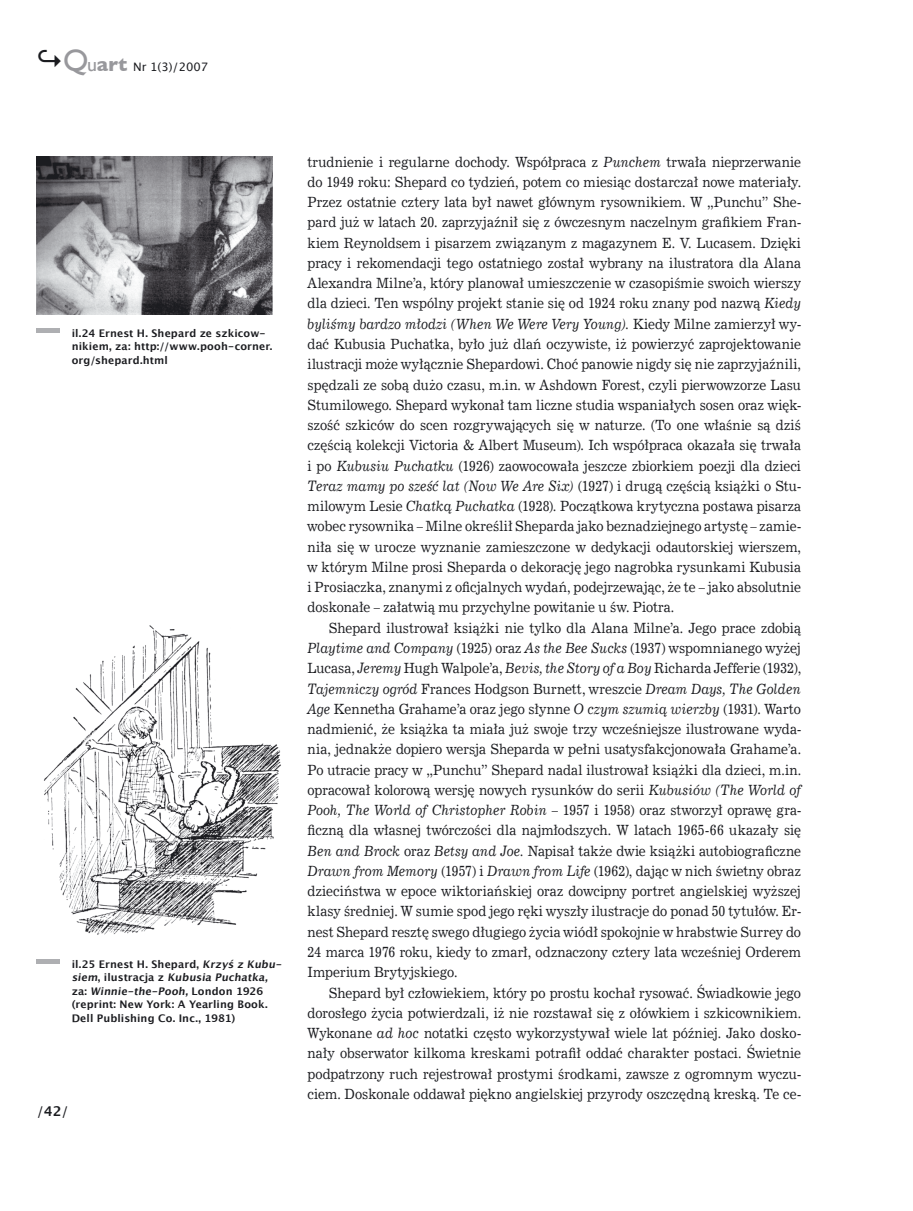
<style>
.page{position:relative;width:913px;height:1211px;background:#fff}
.page>*{position:absolute;margin:0;border:0;box-sizing:border-box;transform-origin:0 0}
.t1{font:14.1px "News 702 EU";letter-spacing:.005em;color:#1b1c20;scale:.89 1}
.t2{font:italic 14.1px "News 702 EU";letter-spacing:.01em;color:#1b1c20;scale:.89 1}
.t3{font:13.5px "Lucida Grande";color:#1b1c20}
.t4{font:11.7px "Lucida Grande";color:#1b1c20}
.t5{font:700 10.5px/13.5px "Lucida Grande";letter-spacing:.01em;color:#1b1c20}
.s1{font-weight:700;font-size:27px}
.s2{font-family:"Gill Sans";font-size:30.9px;color:#98989c}
.s3{font-family:"Gill Sans";font-size:19.8px;color:#98989c}
.s4{font-family:"Gill Sans";font-weight:700;font-size:19.8px;color:#98989c}
.s5{font-weight:700}
.s6{font-style:italic}
.s7{font-style:normal}
</style>
<div class="page">
<svg style="left:36px;top:959px;width:24px;height:3px"></svg>
<img style="left:43px;top:625px;width:238px;height:310px">
<img style="left:36px;top:156px;width:236px;height:158px">
<hr style="left:36px;top:328px;width:24px;height:4px;background:#aeafb2">
<p class="t4" style="left:36px;top:61px;width:173px"><span class="s1">↪</span><span class="s2">Q</span><span class="s3">u</span><span class="s4">art</span> Nr 1(3)/2007</p>
<p class="t5" style="left:72px;top:326px;width:202px">il.24 Ernest H. Shepard ze szkicow&shy;nikiem, za: http://www.pooh-corner. org/shepard.html</p>
<p class="t5" style="left:72px;top:957px;width:214px">il.25 Ernest H. Shepard, Krzyś z Kubu&shy;siem, i l u st racj a z Kubusia Puchatka, za: Winnie-the-Pooh, Lo n d o n 192 6 (reprint: New York: A Yearling Book.<br>Dell Publishing Co. Inc., 1981)</p>
<p class="t3" style="left:37px;top:1102px;width:33px">/<span class="s5">42</span>/</p>
<p class="t1" style="left:307px;top:153px;width:556px">trudnienie i regularne dochody. Współpraca z <span class="s6">Punchem</span> trwała nieprzerwanie</p>
<p class="t1" style="left:307px;top:173px;width:556px">do 1949 roku: Shepard co tydzień, potem co miesiąc dostarczał nowe materiały.</p>
<p class="t1" style="left:307px;top:193px;width:556px">Przez ostatnie cztery lata był nawet głównym rysownikiem. W „Punchu” She-</p>
<p class="t1" style="left:307px;top:213px;width:556px">pard już w latach 20. zaprzyjaźnił się z ówczesnym naczelnym grafikiem Fran-</p>
<p class="t1" style="left:307px;top:234px;width:556px">kiem Reynoldsem i pisarzem związanym z magazynem E. V. Lucasem. Dzięki</p>
<p class="t1" style="left:307px;top:254px;width:556px">pracy i rekomendacji tego ostatniego został wybrany na ilustratora dla Alana</p>
<p class="t1" style="left:307px;top:274px;width:556px">Alexandra Milne’a, który planował umieszczenie w czasopiśmie swoich wierszy</p>
<p class="t1" style="left:307px;top:294px;width:556px">dla dzieci. Ten wspólny projekt stanie się od 1924 roku znany pod nazwą <span class="s6">Kiedy</span></p>
<p class="t2" style="left:307px;top:315px;width:556px">byliśmy bardzo młodzi (When We Were Very Young). <span class="s7">Kiedy Milne zamierzył wy-</span></p>
<p class="t1" style="left:307px;top:335px;width:556px">dać Kubusia Puchatka, było już dlań oczywiste, iż powierzyć zaprojektowanie</p>
<p class="t1" style="left:307px;top:355px;width:556px">ilustracji może wyłącznie Shepardowi. Choć panowie nigdy się nie zaprzyjaźnili,</p>
<p class="t1" style="left:307px;top:375px;width:556px">spędzali ze sobą dużo czasu, m.in. w Ashdown Forest, czyli pierwowzorze Lasu</p>
<p class="t1" style="left:307px;top:396px;width:556px">Stumilowego. Shepard wykonał tam liczne studia wspaniałych sosen oraz więk-</p>
<p class="t1" style="left:307px;top:416px;width:556px">szość szkiców do scen rozgrywających się w naturze. (To one właśnie są dziś</p>
<p class="t1" style="left:307px;top:436px;width:556px">częścią kolekcji Victoria &amp; Albert Museum). Ich współpraca okazała się trwała</p>
<p class="t1" style="left:307px;top:456px;width:556px">i po <span class="s6">Kubusiu Puchatku</span> (1926) zaowocowała jeszcze zbiorkiem poezji dla dzieci</p>
<p class="t2" style="left:307px;top:477px;width:556px">Teraz mamy po sześć lat (Now We Are Six) <span class="s7">(1927) i drugą częścią książki o Stu-</span></p>
<p class="t1" style="left:307px;top:497px;width:556px">milowym Lesie <span class="s6">Chatką Puchatka</span> (1928)<span class="s6">.</span> Początkowa krytyczna postawa pisarza</p>
<p class="t1" style="left:307px;top:517px;width:556px">wobec rysownika – Milne określił Sheparda jako beznadziejnego artystę – zamie-</p>
<p class="t1" style="left:307px;top:537px;width:556px">niła się w urocze wyznanie zamieszczone w dedykacji odautorskiej wierszem,</p>
<p class="t1" style="left:307px;top:558px;width:556px">w którym Milne prosi Sheparda o dekorację jego nagrobka rysunkami Kubusia</p>
<p class="t1" style="left:307px;top:578px;width:556px">i Prosiaczka, znanymi z oficjalnych wydań, podejrzewając, że te – jako absolutnie</p>
<p class="t1" style="left:307px;top:598px;width:413px">doskonałe – załatwią mu przychylne powitanie u św. Piotra.</p>
<p class="t1" style="left:329px;top:618px;width:532px">Shepard ilustrował książki nie tylko dla Alana Milne’a. Jego prace zdobią</p>
<p class="t1" style="left:307px;top:639px;width:556px"><span class="s6">Playtime and Company</span> (1925) oraz <span class="s6">As the Bee Sucks</span> (1937) wspomnianego wyżej</p>
<p class="t1" style="left:307px;top:659px;width:556px">Lucasa, <span class="s6">Jeremy</span> Hugh Walpole’a, <span class="s6">Bevis, the Story of a Boy</span> Richarda Jefferie (1932),</p>
<p class="t2" style="left:307px;top:679px;width:556px">Tajemniczy ogród <span class="s7">Frances Hodgson Burnett, wreszcie</span> Dream Days, The Golden</p>
<p class="t1" style="left:307px;top:699px;width:556px"><span class="s6">Age</span> Kennetha Grahame’a oraz jego słynne <span class="s6">O czym szumią wierzby</span> (1931). Warto</p>
<p class="t1" style="left:307px;top:720px;width:556px">nadmienić, że książka ta miała już swoje trzy wcześniejsze ilustrowane wyda-</p>
<p class="t1" style="left:307px;top:740px;width:556px">nia, jednakże dopiero wersja Sheparda w pełni usatysfakcjonowała Grahame’a.</p>
<p class="t1" style="left:307px;top:760px;width:556px">Po utracie pracy w „Punchu” Shepard nadal ilustrował książki dla dzieci, m.in.</p>
<p class="t1" style="left:307px;top:780px;width:556px">opracował kolorową wersję nowych rysunków do serii <span class="s6">Kubusiów (The World of</span></p>
<p class="t1" style="left:307px;top:801px;width:556px"><span class="s6">Pooh, The World of Christopher Robin</span> – 1957 i 1958) oraz stworzył oprawę gra-</p>
<p class="t1" style="left:307px;top:821px;width:556px">ficzną dla własnej twórczości dla najmłodszych. W latach 1965-66 ukazały się</p>
<p class="t1" style="left:307px;top:841px;width:556px"><span class="s6">Ben and Brock</span> oraz <span class="s6">Betsy and Joe.</span> Napisał także dwie książki autobiograficzne</p>
<p class="t1" style="left:307px;top:861px;width:556px"><span class="s6">Drawn from Memory</span> (1957) i <span class="s6">Drawn from Life</span> (1962), dając w nich świetny obraz</p>
<p class="t1" style="left:307px;top:882px;width:556px">dzieciństwa w epoce wiktoriańskiej oraz dowcipny portret angielskiej wyższej</p>
<p class="t1" style="left:307px;top:902px;width:556px">klasy średniej. W sumie spod jego ręki wyszły ilustracje do ponad 50 tytułów. Er-</p>
<p class="t1" style="left:307px;top:922px;width:556px">nest Shepard resztę swego długiego życia wiódł spokojnie w hrabstwie Surrey do</p>
<p class="t1" style="left:307px;top:942px;width:556px">24 marca 1976 roku, kiedy to zmarł, odznaczony cztery lata wcześniej Orderem</p>
<p class="t1" style="left:307px;top:963px;width:170px">Imperium Brytyjskiego.</p>
<p class="t1" style="left:329px;top:983px;width:532px">Shepard był człowiekiem, który po prostu kochał rysować. Świadkowie jego</p>
<p class="t1" style="left:307px;top:1003px;width:556px">dorosłego życia potwierdzali, iż nie rozstawał się z ołówkiem i szkicownikiem.</p>
<p class="t1" style="left:307px;top:1023px;width:556px">Wykonane <span class="s6">ad hoc</span> notatki często wykorzystywał wiele lat później. Jako dosko-</p>
<p class="t1" style="left:307px;top:1044px;width:556px">nały obserwator kilkoma kreskami potrafił oddać charakter postaci. Świetnie</p>
<p class="t1" style="left:307px;top:1064px;width:556px">podpatrzony ruch rejestrował prostymi środkami, zawsze z ogromnym wyczu-</p>
<p class="t1" style="left:307px;top:1084px;width:556px">ciem. Doskonale oddawał piękno angielskiej przyrody oszczędną kreską. Te ce-</p>
</div>
